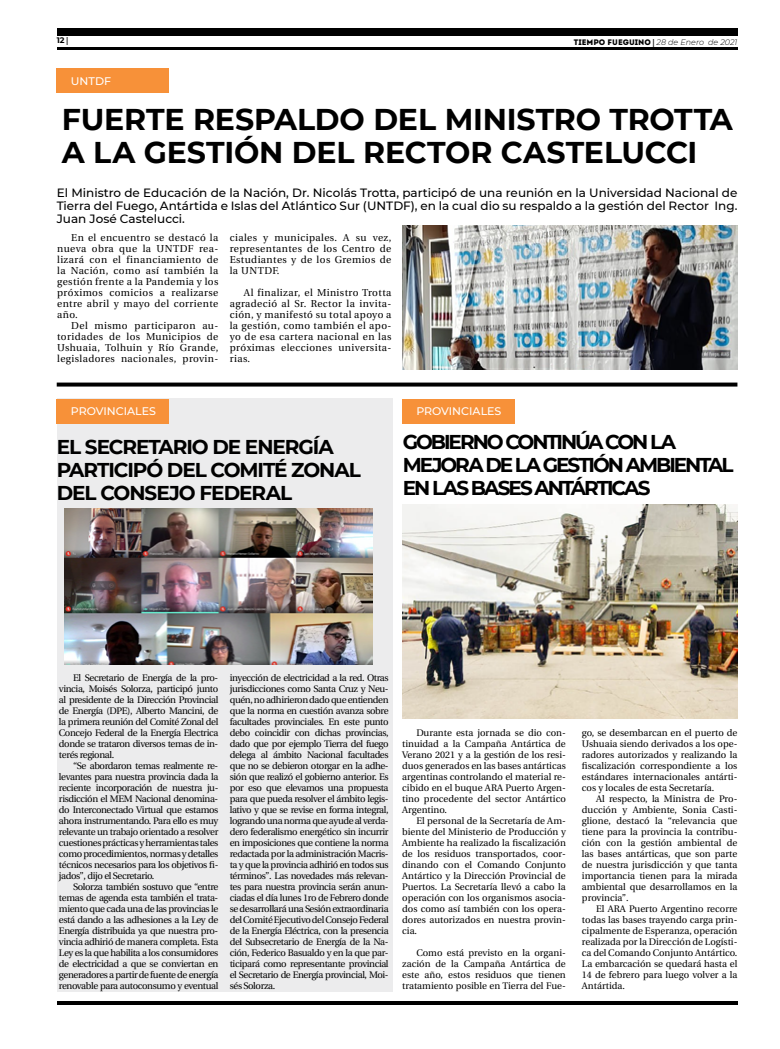
<style>
.page{position:relative;width:780px;height:1049px;background:#fff}
.page>*{position:absolute;margin:0;border:0;box-sizing:border-box;transform-origin:0 0}
.t1{font:700 30px/33px "Montserrat";letter-spacing:-.01em;color:#000}
.t2{font:700 20px/23px "Montserrat";letter-spacing:-.105em;color:#000}
.t3{font:700 20px/23px "Montserrat";letter-spacing:-.055em;color:#000}
.t4{font:500 12px/13px "Montserrat";color:#000;text-align:justify}
.t5{font:500 11px "Montserrat";color:#fff}
.t6{font:10px/11px "Utopia";letter-spacing:.04em;color:#000;text-align:justify}
.t7{font:9.5px/11px "Utopia";color:#000;text-align:justify}
.t8{font:italic 300 8px "Montserrat";color:#000}
.t9{font:700 8px "Montserrat";color:#000}
.s1{font-family:"Utopia"}
.s2{font-family:"Intro";font-weight:400;font-style:normal}
.s3{font-family:"Utopia";font-weight:700;font-style:normal}
</style>
<div class="page">
<hr style="left:57px;top:48px;width:680px;height:2px;background:#000">
<div style="left:57px;top:28px;width:680px;height:7px;background:#000"></div>
<hr style="left:57px;top:1001px;width:680px;height:4px;background:#000">
<div style="left:57px;top:68px;width:112px;height:25px;background:#f79139"></div>
<img style="left:402px;top:226px;width:335px;height:144px">
<svg style="left:57px;top:383px;width:680px;height:4px;background:#1b1b1b"></svg>
<div style="left:57px;top:398px;width:335px;height:594px;background:#ececed"></div>
<div style="left:57px;top:399px;width:112px;height:25px;background:#f79139"></div>
<img style="left:65px;top:509px;width:307px;height:156px">
<div style="left:402px;top:399px;width:112px;height:25px;background:#f79139"></div>
<img style="left:402px;top:504px;width:335px;height:215px">
<p class="t9" style="left:57px;top:34px;width:13px">12 <span class="s1">|</span></p>
<p class="t5" style="left:71px;top:73px;width:42px">UNTDF</p>
<p class="t8" style="left:574px;top:36px;width:165px"><span class="s2">TIEMPO FUEGUINO</span> <span class="s3">|</span> 28 de Enero de 2021</p>
<h1 class="t1" style="left:62px;top:101px;width:672px">FUERTE RESPALDO DEL MINISTRO TROTTA<br>A LA GESTIÓN DEL RECTOR CASTELUCCI</h1>
<p class="t4" style="left:57px;top:186px;width:682px">El Ministro de Educación de la Nación, Dr. Nicolás Trotta, participó de una reunión en la Universidad Nacional de Tierra del Fuego, Antártida e Islas del Atlántico Sur (UNTDF), en la cual dio su respaldo a la gestión del Rector Ing.<br>Juan José Castelucci.</p>
<p class="t6" style="left:57px;top:232px;width:163px;text-indent:14px">En el encuentro se destacó la nueva obra que la UNTDF rea&shy;lizará con el financiamiento de la Nación, como así también la gestión frente a la Pandemia y los próximos comicios a realizarse entre abril y mayo del corriente año.</p>
<p class="t6" style="left:57px;top:320px;width:163px;text-indent:14px">Del mismo participaron au&shy;toridades de los Municipios de Ushuaia, Tolhuin y Río Grande, legisladores nacionales, provin-</p>
<p class="t6" style="left:230px;top:232px;width:163px">ciales y municipales. A su vez, representantes de los Centro de Estudiantes y de los Gremios de la UNTDF.</p>
<p class="t6" style="left:230px;top:287px;width:163px;text-indent:14px">Al finalizar, el Ministro Trotta agradeció al Sr. Rector la invita&shy;ción, y manifestó su total apoyo a la gestión, como también el apo&shy;yo de esa cartera nacional en las próximas elecciones universita&shy;rias.</p>
<p class="t5" style="left:71px;top:403px;width:86px">PROVINCIALES</p>
<h2 class="t3" style="left:57px;top:434px;width:305px">EL SECRETARIO DE ENERGÍA<br>PARTICIPÓ DEL COMITÉ ZONAL<br>DEL CONSEJO FEDERAL</h2>
<p class="t5" style="left:416px;top:403px;width:86px">PROVINCIALES</p>
<h2 class="t2" style="left:403px;top:430px;width:332px">GOBIERNO CONTINÚA CON LA<br>MEJORA DE LA GESTIÓN AMBIENTAL<br>EN LAS BASES ANTÁRTICAS</h2>
<p class="t7" style="left:59px;top:673px;width:161px;text-indent:14px">El Secretario de Energía de la pro&shy;vincia, Moisés Solorza, participó junto al presidente de la Dirección Provincial de Energía (DPE), Alberto Mancini, de la primera reunión del Comité Zonal del Concejo Federal de la Energía Electrica donde se trataron diversos temas de in&shy;terés regional.</p>
<p class="t7" style="left:59px;top:761px;width:161px;text-indent:14px">“Se abordaron temas realmente re&shy;levantes para nuestra provincia dada la reciente incorporación de nuestra ju&shy;risdicción el MEM Nacional denomina&shy;do Interconectado Virtual que estamos ahora instrumentando. Para ello es muy relevante un trabajo orientado a resolver cuestiones prácticas y herramientas tales como procedimientos, normas y detalles técnicos necesarios para los objetivos fi&shy;jados”, dijo el Secretario.</p>
<p class="t7" style="left:59px;top:882px;width:161px;text-indent:14px">Solorza también sostuvo que “entre temas de agenda esta también el trata&shy;miento que cada una de las provincias le está dando a las adhesiones a la Ley de Energía distribuida ya que nuestra pro&shy;vincia adhirió de manera completa. Esta Ley es la que habilita a los consumidores de electricidad a que se conviertan en generadores a partir de fuente de energía renovable para autoconsumo y eventual</p>
<p class="t7" style="left:230px;top:673px;width:160px">inyección de electricidad a la red. Otras jurisdicciones como Santa Cruz y Neu&shy;quén, no adhirieron dado que entienden que la norma en cuestión avanza sobre facultades provinciales. En este punto debo coincidir con dichas provincias, dado que por ejemplo Tierra del fuego delega al ámbito Nacional facultades que no se debieron otorgar en la adhe&shy;sión que realizó el gobierno anterior. Es por eso que elevamos una propuesta para que pueda resolver el ámbito legis&shy;lativo y que se revise en forma integral, logrando una norma que ayude al verda&shy;dero federalismo energético sin incurrir en imposiciones que contiene la norma redactada por la administración Macris&shy;ta y que la provincia adhirió en todos sus términos”. Las novedades más relevan&shy;tes para nuestra provincia serán anun&shy;ciadas el día lunes 1ro de Febrero donde se desarrollará una Sesión extraordinaria del Comité Ejecutivo del Consejo Federal de la Energía Eléctrica, con la presencia del Subsecretario de Energía de la Na&shy;ción, Federico Basualdo y en la que par&shy;ticipará como representante provincial el Secretario de Energía provincial, Moi&shy;sés Solorza.</p>
<p class="t7" style="left:402px;top:728px;width:165px;text-indent:14px">Durante esta jornada se dio con&shy;tinuidad a la Campaña Antártica de Verano 2021 y a la gestión de los resi&shy;duos generados en las bases antárticas argentinas controlando el material re&shy;cibido en el buque ARA Puerto Argen&shy;tino procedente del sector Antártico Argentino.</p>
<p class="t7" style="left:402px;top:816px;width:165px;text-indent:14px">El personal de la Secretaría de Am&shy;biente del Ministerio de Producción y Ambiente ha realizado la fiscalización de los residuos transportados, coor&shy;dinando con el Comando Conjunto Antártico y la Dirección Provincial de Puertos. La Secretaría llevó a cabo la operación con los organismos asocia&shy;dos como así también con los opera&shy;dores autorizados en nuestra provin&shy;cia.</p>
<p class="t7" style="left:402px;top:948px;width:165px;text-indent:14px">Como está previsto en la organi&shy;zación de la Campaña Antártica de este año, estos residuos que tienen tratamiento posible en Tierra del Fue-</p>
<p class="t7" style="left:582px;top:728px;width:157px">go, se desembarcan en el puerto de Ushuaia siendo derivados a los ope&shy;radores autorizados y realizando la fiscalización correspondiente a los estándares internacionales antárti&shy;cos y locales de esta Secretaría.</p>
<p class="t7" style="left:582px;top:794px;width:157px;text-indent:14px">Al respecto, la Ministra de Pro&shy;ducción y Ambiente, Sonia Casti&shy;glione, destacó la “relevancia que tiene para la provincia la contribu&shy;ción con la gestión ambiental de las bases antárticas, que son parte de nuestra jurisdicción y que tanta importancia tienen para la mirada ambiental que desarrollamos en la provincia”.</p>
<p class="t7" style="left:582px;top:904px;width:157px;text-indent:14px">El ARA Puerto Argentino recorre todas las bases trayendo carga prin&shy;cipalmente de Esperanza, operación realizada por la Dirección de Logísti&shy;ca del Comando Conjunto Antártico.<br>La embarcación se quedará hasta el 14 de febrero para luego volver a la Antártida.</p>
</div>
